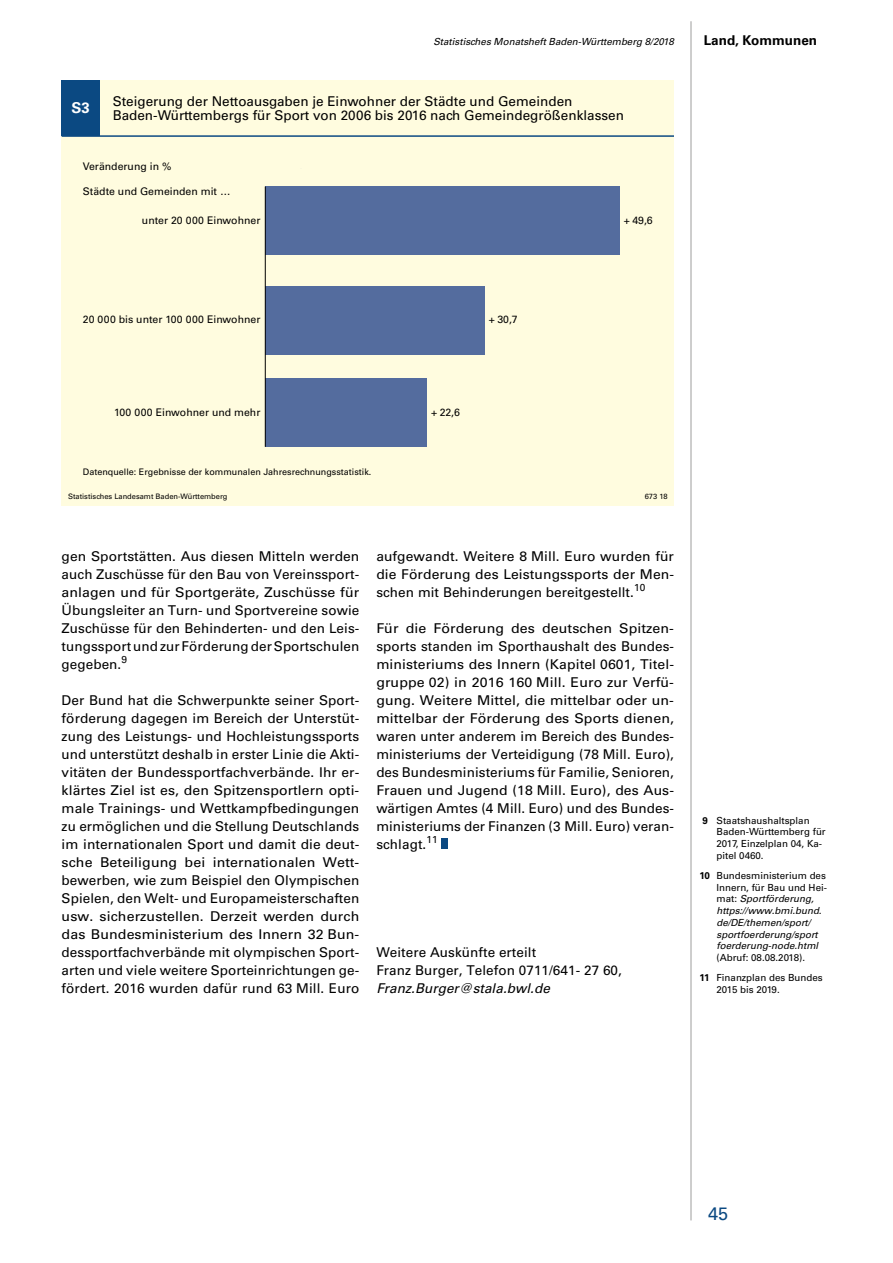
<style>
.page{position:relative;width:893px;height:1263px;background:#fff}
.page>*{position:absolute;margin:0;border:0;box-sizing:border-box;transform-origin:0 0}
.t1{font:18px "Univers";color:#0b4982}
.t2{font:700 15px "Univers";color:#fff}
.t3{font:13.5px/18px "Univers";letter-spacing:.005em;color:#000;text-align:justify}
.t4{font:13.5px/18px "Univers";letter-spacing:.005em;color:#000;text-align:justify;scale:1.05 1}
.t5{font:italic 13.5px "Univers";letter-spacing:.005em;color:#000}
.t6{font:700 13.5px "Univers";color:#000}
.t7{font:10.5px "Univers";color:#000}
.t8{font:italic 9.75px/11.7px "Univers";color:#000}
.t9{font:9.75px/11.7px "Univers";color:#000}
.t10{font:9px "Univers";color:#000}
.t11{font:7.5px "Univers";color:#000}
.s1{font-weight:700}
.s2{font-weight:700;font-style:normal}
.s3{font-style:normal}
</style>
<div class="page">
<hr style="left:691px;top:21px;width:1px;height:1199px;background:#9d9d9c">
<div style="left:442px;top:839px;width:6px;height:10px;background:#0b4982"></div>
<div style="left:62px;top:81px;width:612px;height:425px;background:#fffcdf"></div>
<div style="left:62px;top:81px;width:38px;height:55px;background:#0b4982"></div>
<div style="left:265px;top:187px;width:355px;height:68px;background:#546c9e"></div>
<div style="left:265px;top:286px;width:220px;height:68px;background:#546c9e"></div>
<div style="left:265px;top:378px;width:162px;height:69px;background:#546c9e"></div>
<hr style="left:265px;top:187px;width:1px;height:260px;background:#000">
<hr style="left:62px;top:135px;width:612px;height:2px;background:#0b4982">
<p class="t2" style="left:72px;top:99px;width:20px">S3</p>
<p class="t8" style="left:433px;top:35px;width:242px">Statistisches Monatsheft Baden-Württemberg 8/2018</p>
<p class="t6" style="left:704px;top:32px;width:115px">Land, Kommunen</p>
<p class="t3" style="left:113px;top:94px;width:513px;line-height:14.2px">Steigerung der Nettoausgaben je Einwohner der Städte und Gemeinden<br>Baden-Württembergs für Sport von 2006 bis 2016 nach Gemeindegrößenklassen</p>
<p class="t7" style="left:83px;top:160px;width:90px">Veränderung in %</p>
<p class="t7" style="left:83px;top:185px;width:149px">Städte und Gemeinden mit …</p>
<p class="t7" style="left:142px;top:214px;width:120px">unter 20 000 Einwohner</p>
<p class="t7" style="left:624px;top:214px;width:30px">+ 49,6</p>
<p class="t7" style="left:83px;top:313px;width:179px">20 000 bis unter 100 000 Einwohner</p>
<p class="t7" style="left:114px;top:406px;width:148px">100 000 Einwohner und mehr</p>
<p class="t10" style="left:83px;top:467px;width:290px">Datenquelle: Ergebnisse der kommunalen Jahresrechnungsstatistik.</p>
<p class="t7" style="left:489px;top:313px;width:30px">+ 30,7</p>
<p class="t7" style="left:431px;top:406px;width:30px">+ 22,6</p>
<p class="t11" style="left:68px;top:492px;width:161px">Statistisches Landesamt Baden-Württemberg</p>
<p class="t11" style="left:645px;top:492px;width:24px">673 18</p>
<p class="t3" style="left:62px;top:547px;width:299px">gen Sportstätten. Aus diesen Mitteln werden auch Zuschüsse für den Bau von Vereinssport&shy;anlagen und für Sportgeräte, Zuschüsse für Übungsleiter an Turn- und Sportvereine sowie Zuschüsse für den Behinderten- und den Leis&shy;tungssport und zur Förderung der Sportschulen gegeben.<sup>9</sup></p>
<p class="t3" style="left:62px;top:691px;width:299px">Der Bund hat die Schwerpunkte seiner Sport&shy;förderung dagegen im Bereich der Unterstüt&shy;zung des Leistungs- und Hochleistungssports und unterstützt deshalb in erster Linie die Akti&shy;vitäten der Bundessportfachverbände. Ihr er&shy;klärtes Ziel ist es, den Spitzensportlern opti&shy;male Trainings- und Wettkampfbedingungen zu ermöglichen und die Stellung Deutschlands im internationalen Sport und damit die deut&shy;sche Beteiligung bei internationalen Wett&shy;bewerben, wie zum Beispiel den Olympischen Spielen, den Welt- und Europameisterschaften usw. sicherzustellen. Derzeit werden durch das Bundesministerium des Innern 32 Bun&shy;dessportfachverbände mit olympischen Sport&shy;arten und viele weitere Sporteinrichtungen ge&shy;fördert. 2016 wurden dafür rund 63 Mill. Euro</p>
<p class="t3" style="left:376px;top:547px;width:299px">aufgewandt. Weitere 8 Mill. Euro wurden für die Förderung des Leistungssports der Men&shy;schen mit Behinderungen bereitgestellt.<sup>10</sup></p>
<p class="t4" style="left:376px;top:619px;width:285px">Für die Förderung des deutschen Spitzen&shy;sports standen im Sporthaushalt des Bundes&shy;ministeriums des Innern (Kapitel 0601, Titel&shy;gruppe 02) in 2016 160 Mill. Euro zur Verfü&shy;gung. Weitere Mittel, die mittelbar oder un&shy;mittelbar der Förderung des Sports dienen, waren unter anderem im Bereich des Bundes&shy;ministeriums der Verteidigung (78 Mill. Euro), des Bundesministeriums für Familie, Senioren, Frauen und Jugend (18 Mill. Euro), des Aus&shy;wärtigen Amtes (4 Mill. Euro) und des Bundes&shy;ministeriums der Finanzen (3 Mill. Euro) veran&shy;schlagt.<sup>11</sup></p>
<p class="t3" style="left:376px;top:943px;width:247px">Weitere Auskünfte erteilt<br>Franz Burger, Telefon 0711/641- 27 60,</p>
<p class="t5" style="left:376px;top:980px;width:175px">Franz.Burger@stala.bwl.de</p>
<p class="t9" style="left:716px;top:814px;width:111px;text-indent:-14px"><span class="s1">9</span> Staatshaushaltsplan<br>Baden-Württemberg für<br>2017, Einzelplan 04, Ka&shy;pitel 0460.</p>
<p class="t8" style="left:716px;top:870px;width:112px;text-indent:-17px"><span class="s2">10</span> <span class="s3">Bundesministerium des<br>Innern, für Bau und Hei&shy;mat:</span> Sportförderung, https://www.bmi.bund. de/DE/themen/sport/ sportfoerderung/sport foerderung-node.html</p>
<p class="t9" style="left:699px;top:947px;width:125px;line-height:20.2px;text-align:center">(Abruf: 08.08.2018).<br><span class="s1">11</span> Finanzplan des Bundes</p>
<p class="t9" style="left:716px;top:984px;width:65px">2015 bis 2019.</p>
<h1 class="t1" style="left:708px;top:1203px;width:22px">45</h1>
</div>
